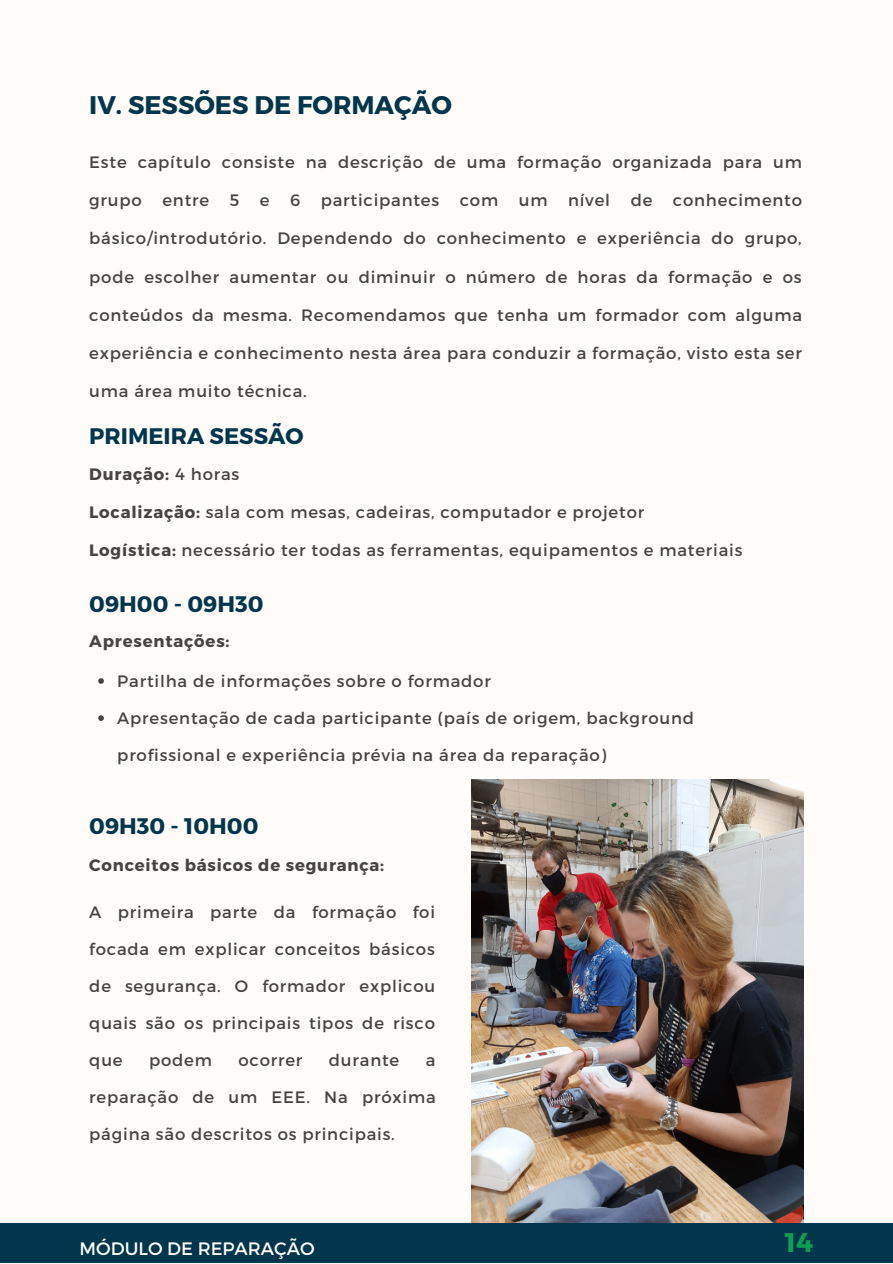
<style>
.page{position:relative;width:893px;height:1264px;background:#fff}
.page>*{position:absolute;margin:0;border:0;box-sizing:border-box;transform-origin:0 0}
.t1{font:700 27px "Montserrat";color:#0f9d51}
.t2{font:700 25.5px "Montserrat";color:#01364d}
.t3{font:700 22.5px "Montserrat";color:#01364d}
.t4{font:18px "Montserrat";color:#fffcf9}
.t5{font:16.5px "Montserrat";letter-spacing:.05em;color:#444440}
.t6{font:700 16.5px "Montserrat";letter-spacing:.05em;color:#444440}
.s1{font-weight:400}
.s2{font-weight:700}
</style>
<div class="page">
<div style="left:0;top:0;width:892px;height:1262px;background:#fffcf9"></div>
<img style="left:471px;top:779px;width:332px;height:443px">
<svg style="left:98px;top:678px;width:6px;height:5px"></svg>
<svg style="left:98px;top:715px;width:6px;height:6px"></svg>
<div style="left:0;top:1222px;width:892px;height:40px;background:#01364d"></div>
<h2 class="t2" style="left:89px;top:89px;width:364px">IV. SESSÕES DE FORMAÇÃO</h2>
<p class="t5" style="left:89px;top:152px;width:714px">Este capítulo consiste na descrição de uma formação organizada para um</p>
<p class="t5" style="left:89px;top:190px;width:714px">grupo entre 5 e 6 participantes com um nível de conhecimento</p>
<p class="t5" style="left:89px;top:228px;width:714px">básico/introdutório. Dependendo do conhecimento e experiência do grupo,</p>
<p class="t5" style="left:89px;top:266px;width:713px">pode escolher aumentar ou diminuir o número de horas da formação e os</p>
<p class="t5" style="left:89px;top:305px;width:714px">conteúdos da mesma. Recomendamos que tenha um formador com alguma</p>
<p class="t5" style="left:89px;top:343px;width:714px">experiência e conhecimento nesta área para conduzir a formação, visto esta ser</p>
<p class="t5" style="left:89px;top:381px;width:219px">uma área muito técnica.</p>
<h3 class="t3" style="left:89px;top:422px;width:216px">PRIMEIRA SESSÃO</h3>
<p class="t6" style="left:89px;top:463px;width:151px">Duração: <span class="s1">4 horas</span></p>
<p class="t5" style="left:89px;top:502px;width:556px"><span class="s2">Localização:</span> sala com mesas, cadeiras, computador e projetor</p>
<p class="t5" style="left:89px;top:540px;width:654px"><span class="s2">Logística:</span> necessário ter todas as ferramentas, equipamentos e materiais</p>
<h3 class="t3" style="left:89px;top:590px;width:176px">09H00 - 09H30</h3>
<p class="t6" style="left:89px;top:630px;width:142px">Apresentações:</p>
<p class="t5" style="left:117px;top:671px;width:375px">Partilha de informações sobre o formador</p>
<p class="t5" style="left:117px;top:708px;width:578px">Apresentação de cada participante (país de origem, background</p>
<p class="t5" style="left:117px;top:745px;width:490px">profissional e experiência prévia na área da reparação)</p>
<h3 class="t3" style="left:89px;top:811px;width:171px">09H30 - 10H00</h3>
<p class="t6" style="left:89px;top:854px;width:296px">Conceitos básicos de segurança:</p>
<p class="t5" style="left:89px;top:901px;width:347px">A primeira parte da formação foi</p>
<p class="t5" style="left:89px;top:938px;width:347px">focada em explicar conceitos básicos</p>
<p class="t5" style="left:89px;top:976px;width:347px">de segurança. O formador explicou</p>
<p class="t5" style="left:89px;top:1013px;width:347px">quais são os principais tipos de risco</p>
<p class="t5" style="left:89px;top:1050px;width:35px">que</p>
<p class="t5" style="left:149px;top:1050px;width:64px">podem</p>
<p class="t5" style="left:238px;top:1050px;width:65px">ocorrer</p>
<p class="t5" style="left:329px;top:1050px;width:72px">durante</p>
<p class="t5" style="left:425px;top:1050px;width:11px">a</p>
<p class="t5" style="left:89px;top:1087px;width:348px">reparação de um EEE. Na próxima</p>
<p class="t5" style="left:89px;top:1124px;width:307px">página são descritos os principais.</p>
<p class="t4" style="left:80px;top:1237px;width:236px">MÓDULO DE REPARAÇÃO</p>
<h1 class="t1" style="left:784px;top:1225px;width:30px">14</h1>
</div>
